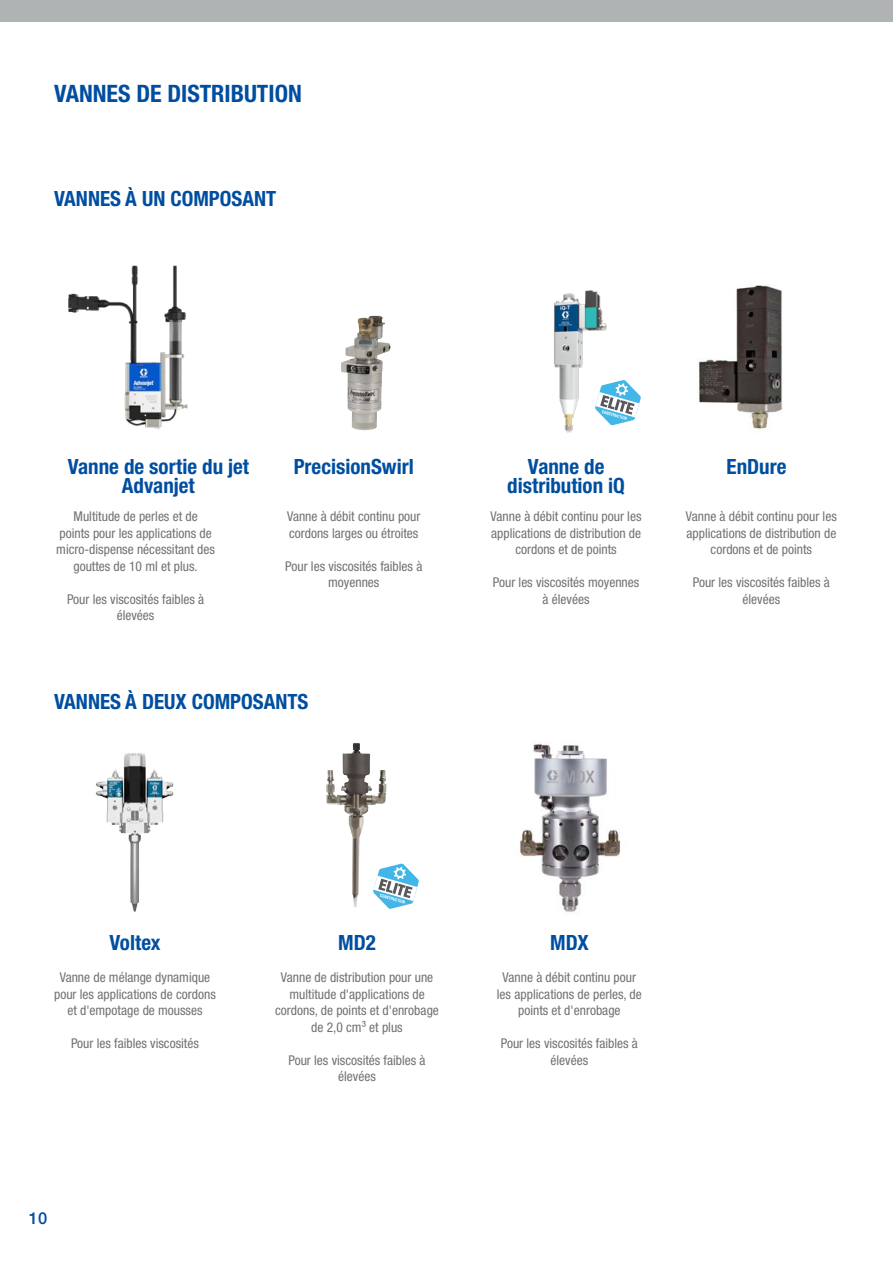
<style>
.page{position:relative;width:893px;height:1263px;background:#fff}
.page>*{position:absolute;margin:0;border:0;box-sizing:border-box;transform-origin:0 0}
.t1{font:700 condensed 24px "Helvetica Neue LTW1 G";color:#004ea0}
.t2{font:700 condensed 21px/19.5px "Helvetica Neue LTW1 G";color:#004ea0;text-align:center}
.t3{font:500 16.5px "Helvetica Neue LTW1 G";color:#004ea0}
.t4{font:condensed 13.5px/16.5px "Helvetica Neue LTW1 G";color:#707272;text-align:center}
</style>
<div class="page">
<img style="left:95px;top:753px;width:45px;height:74px">
<img style="left:326px;top:743px;width:45px;height:164px">
<img style="left:554px;top:290px;width:59px;height:143px">
<img style="left:341px;top:316px;width:50px;height:115px">
<img style="left:520px;top:743px;width:101px;height:169px">
<img style="left:699px;top:285px;width:84px;height:145px">
<img style="left:68px;top:265px;width:120px;height:165px">
<svg style="left:595px;top:380px;width:46px;height:45px"></svg>
<svg style="left:618px;top:386px;width:7px;height:7px"></svg>
<svg style="left:373px;top:863px;width:46px;height:46px"></svg>
<div style="left:0;top:0;width:893px;height:21px;background:#b0b3b4"></div>
<h1 class="t1" style="left:54px;top:79px;width:249px">VANNES DE DISTRIBUTION</h1>
<h2 class="t2" style="left:54px;top:189px;width:224px">VANNES À UN COMPOSANT</h2>
<h2 class="t2" style="left:294px;top:457px;width:122px">PrecisionSwirl</h2>
<h2 class="t2" style="left:68px;top:457px;width:183px">Vanne de sortie du jet</h2>
<h2 class="t2" style="left:726px;top:457px;width:61px">EnDure</h2>
<h2 class="t2" style="left:122px;top:476px;width:74px">Advanjet</h2>
<h2 class="t2" style="left:507px;top:457px;width:119px">Vanne de distribution iQ</h2>
<p class="t4" style="left:56px;top:508px;width:160px">Multitude de perles et de<br>points pour les applications de micro-dispense nécessitant des gouttes de 10 ml et plus.</p>
<p class="t4" style="left:67px;top:591px;width:139px">Pour les viscosités faibles à élevées</p>
<p class="t4" style="left:287px;top:508px;width:135px;text-align:left">Vanne à débit continu pour cordons larges ou étroites</p>
<p class="t4" style="left:285px;top:558px;width:139px">Pour les viscosités faibles à moyennes</p>
<h2 class="t2" style="left:54px;top:692px;width:256px">VANNES À DEUX COMPOSANTS</h2>
<p class="t4" style="left:491px;top:508px;width:152px">Vanne à débit continu pour les applications de distribution de cordons et de points</p>
<p class="t4" style="left:493px;top:574px;width:148px">Pour les viscosités moyennes à élevées</p>
<p class="t4" style="left:686px;top:508px;width:152px">Vanne à débit continu pour les applications de distribution de cordons et de points</p>
<p class="t4" style="left:693px;top:574px;width:139px">Pour les viscosités faibles à élevées</p>
<h2 class="t2" style="left:109px;top:933px;width:53px">Voltex</h2>
<h2 class="t2" style="left:338px;top:933px;width:39px">MD2</h2>
<p class="t4" style="left:275px;top:969px;width:165px">Vanne de distribution pour une multitude d'applications de cordons, de points et d'enrobage de 2,0 cm³ et plus</p>
<p class="t4" style="left:288px;top:1052px;width:139px">Pour les viscosités faibles à élevées</p>
<p class="t4" style="left:54px;top:969px;width:163px">Vanne de mélange dynamique pour les applications de cordons et d'empotage de mousses</p>
<p class="t4" style="left:71px;top:1035px;width:129px">Pour les faibles viscosités</p>
<p class="t3" style="left:29px;top:1208px;width:20px">10</p>
<h2 class="t2" style="left:550px;top:933px;width:40px">MDX</h2>
<p class="t4" style="left:497px;top:969px;width:146px">Vanne à débit continu pour les applications de perles, de points et d'enrobage</p>
<p class="t4" style="left:501px;top:1035px;width:139px">Pour les viscosités faibles à élevées</p>
</div>
